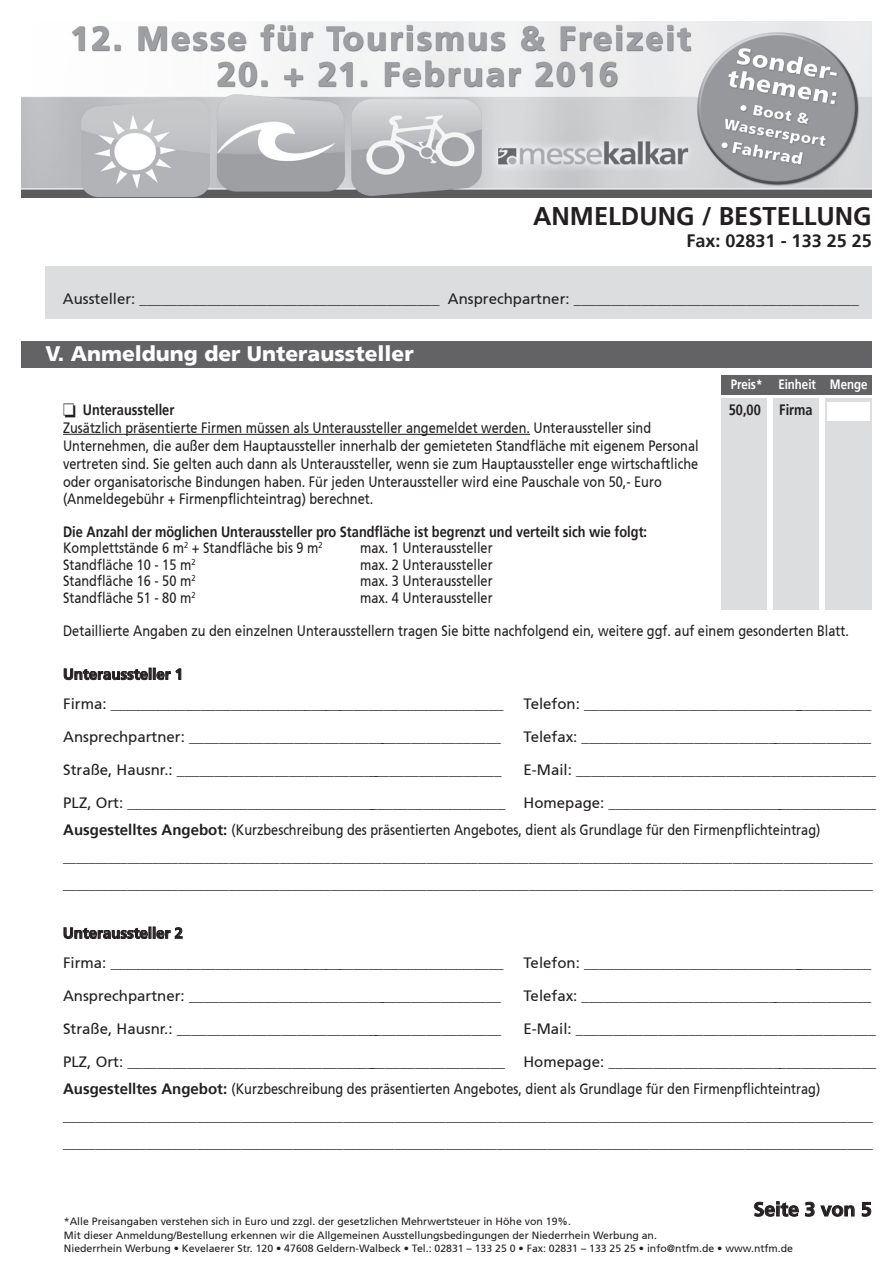
<style>
.page{position:relative;width:893px;height:1263px;background:#fff}
.page>*{position:absolute;margin:0;border:0;box-sizing:border-box;transform-origin:0 0}
.t1{font:700 25.5px "Frutiger 65";color:#231f20}
.t2{font:900 21px "Frutiger 75";color:#fff}
.t3{font:700 19.5px "Frutiger 65";color:#231f20}
.t4{font:700 18px "Frutiger 65";color:#231f20}
.t5{font:15px/26.8px "Frutiger 55 Roman";color:#231f20}
.t6{font:15px/18px "Frutiger 55 Roman";color:#231f20;scale:.85 1}
.t7{font:700 15px "Frutiger 65";color:#231f20;scale:.85 1}
.t8{font:700 15px "Frutiger 65";color:#231f20}
.t9{font:700 13.5px "Frutiger 65";color:#fff;scale:.85 1}
.t10{font:10.5px/13.5px "Frutiger 55 Roman";color:#231f20}
.s1{font-family:"Frutiger 65";font-weight:700}
</style>
<div class="page">
<div style="left:773px;top:399px;width:46px;height:211px;background:#dcdddf"></div>
<div style="left:721px;top:399px;width:46px;height:211px;background:#dcdddf"></div>
<div style="left:45px;top:267px;width:827px;height:52px;background:#dcdddf"></div>
<img style="left:21px;top:21px;width:851px;height:177px">
<div style="left:825px;top:399px;width:47px;height:211px;background:#dcdddf"></div>
<div style="left:721px;top:375px;width:151px;height:20px;background:#636366"></div>
<div style="left:21px;top:342px;width:851px;height:26px;background:#636366"></div>
<svg style="left:754px;top:1201px;width:45px;height:16px"></svg>
<svg style="left:805px;top:1201px;width:50px;height:16px"></svg>
<svg style="left:861px;top:1202px;width:11px;height:15px"></svg>
<div style="left:827px;top:403px;width:43px;height:18px;background:#fff"></div>
<hr style="left:63px;top:434px;width:467px;height:1px;background:#231f20">
<svg style="left:63px;top:668px;width:119px;height:12px"></svg>
<svg style="left:63px;top:927px;width:120px;height:12px"></svg>
<h1 class="t1" style="left:533px;top:202px;width:340px">ANMELDUNG / BESTELLUNG</h1>
<p class="t4" style="left:687px;top:230px;width:187px">Fax: 02831 - 133 25 25</p>
<p class="t5" style="left:63px;top:285px;width:797px">Aussteller: ________________________________________ Ansprechpartner: ______________________________________</p>
<h2 class="t2" style="left:45px;top:341px;width:370px">V. Anmeldung der Unteraussteller</h2>
<p class="t9" style="left:731px;top:376px;width:162px">Preis* Einheit Menge</p>
<p class="t7" style="left:63px;top:401px;width:132px">□ Unteraussteller</p>
<p class="t7" style="left:729px;top:401px;width:100px">50,00 Firma</p>
<p class="t6" style="left:63px;top:419px;width:749px">Zusätzlich präsentierte Firmen müssen als Unteraussteller angemeldet werden. Unteraussteller sind Unternehmen, die außer dem Hauptaussteller innerhalb der gemieteten Standfläche mit eigenem Personal vertreten sind. Sie gelten auch dann als Unteraussteller, wenn sie zum Hauptaussteller enge wirtschaftliche oder organisatorische Bindungen haben. Für jeden Unteraussteller wird eine Pauschale von 50,- Euro</p>
<p class="t6" style="left:63px;top:490px;width:366px">(Anmeldegebühr + Firmenpflichteintrag) berechnet.</p>
<p class="t7" style="left:63px;top:523px;width:689px">Die Anzahl der möglichen Unteraussteller pro Standfläche ist begrenzt und verteilt sich wie folgt:</p>
<p class="t6" style="left:63px;top:539px;width:307px">Komplettstände 6 m<sup>2</sup> + Standfläche bis 9 m<sup>2</sup></p>
<p class="t6" style="left:360px;top:539px;width:157px">max. 1 Unteraussteller</p>
<p class="t6" style="left:63px;top:556px;width:157px">Standfläche 10 - 15 m<sup>2</sup></p>
<p class="t6" style="left:360px;top:556px;width:157px">max. 2 Unteraussteller</p>
<p class="t6" style="left:63px;top:572px;width:157px">Standfläche 16 - 50 m<sup>2</sup></p>
<p class="t6" style="left:360px;top:572px;width:157px">max. 3 Unteraussteller</p>
<p class="t6" style="left:63px;top:589px;width:157px">Standfläche 51 - 80 m<sup>2</sup></p>
<p class="t6" style="left:360px;top:589px;width:157px">max. 4 Unteraussteller</p>
<p class="t6" style="left:63px;top:622px;width:926px">Detaillierte Angaben zu den einzelnen Unterausstellern tragen Sie bitte nachfolgend ein, weitere ggf. auf einem gesonderten Blatt.</p>
<p class="t8" style="left:63px;top:665px;width:122px">Unteraussteller 1</p>
<p class="t5" style="left:63px;top:691px;width:442px">Firma: _____________________________________________________</p>
<p class="t5" style="left:63px;top:724px;width:439px">Ansprechpartner: __________________________________________</p>
<p class="t5" style="left:63px;top:757px;width:440px">Straße, Hausnr.: ____________________________________________</p>
<p class="t5" style="left:63px;top:790px;width:443px">PLZ, Ort: ___________________________________________________</p>
<p class="t5" style="left:523px;top:691px;width:349px">Telefon: _______________________________________</p>
<p class="t5" style="left:523px;top:721px;width:354px;line-height:33px">Telefax: _______________________________________<br>E-Mail: ________________________________________</p>
<p class="t5" style="left:63px;top:790px;width:815px;text-indent:460px">Homepage: ____________________________________ <span class="s1">Ausgestelltes Angebot:</span> (Kurzbeschreibung des präsentierten Angebotes, dient als Grundlage für den Firmenpflichteintrag) _______________________________________________________________________________________________________________________________ _______________________________________________________________________________________________________________________________</p>
<p class="t8" style="left:63px;top:924px;width:122px">Unteraussteller 2</p>
<p class="t5" style="left:63px;top:949px;width:442px">Firma: _____________________________________________________</p>
<p class="t5" style="left:63px;top:982px;width:439px">Ansprechpartner: __________________________________________</p>
<p class="t5" style="left:63px;top:1015px;width:440px">Straße, Hausnr.: ____________________________________________</p>
<p class="t5" style="left:63px;top:1048px;width:443px">PLZ, Ort: ___________________________________________________</p>
<p class="t5" style="left:523px;top:949px;width:349px">Telefon: _______________________________________</p>
<p class="t5" style="left:523px;top:982px;width:349px">Telefax: _______________________________________</p>
<p class="t5" style="left:523px;top:1015px;width:354px">E-Mail: ________________________________________</p>
<p class="t5" style="left:63px;top:1048px;width:815px;text-indent:460px">Homepage: ____________________________________ <span class="s1">Ausgestelltes Angebot:</span> (Kurzbeschreibung des präsentierten Angebotes, dient als Grundlage für den Firmenpflichteintrag) _______________________________________________________________________________________________________________________________ _______________________________________________________________________________________________________________________________</p>
<h3 class="t3" style="left:754px;top:1198px;width:120px">Seite 3 von 5</h3>
<p class="t10" style="left:64px;top:1215px;width:731px">*Alle Preisangaben verstehen sich in Euro und zzgl. der gesetzlichen Mehrwertsteuer in Höhe von 19%.<br>Mit dieser Anmeldung/Bestellung erkennen wir die Allgemeinen Ausstellungsbedingungen der Niederrhein Werbung an.<br>Niederrhein Werbung • Kevelaerer Str. 120 • 47608 Geldern-Walbeck • Tel.: 02831 – 133 25 0 • Fax: 02831 – 133 25 25 • info@ntfm.de • www.ntfm.de</p>
</div>
